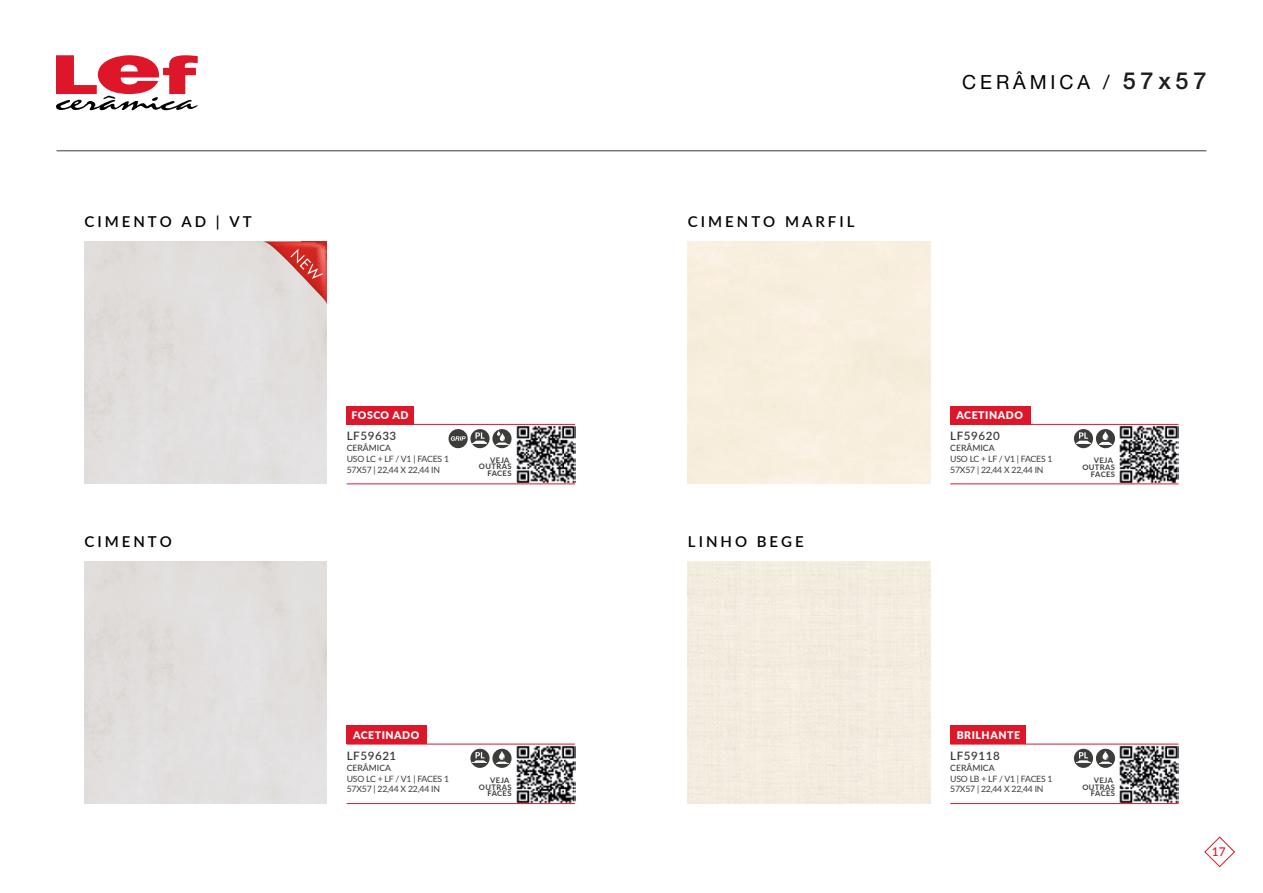
<style>
.page{position:relative;width:1263px;height:893px;background:#fff}
.page>*{position:absolute;margin:0;border:0;box-sizing:border-box;transform-origin:0 0}
.t1{font:19.5px "Helvetica Neue LT Std";letter-spacing:.2em;color:#000}
.t2{font:600 15px "Lato";letter-spacing:.2em;color:#000}
.t3{font:500 12px "Lato";color:#dd162a}
.t4{font:600 11.55px "Lato";letter-spacing:.05em;color:#3c3c3b}
.t5{font:900 10.5px "Lato";letter-spacing:.05em;color:#fff}
.t6{font:8.7px/10.8px "Lato";letter-spacing:-.025em;color:#3c3c3b}
.t7{font:500 8.7px "Lato";color:#3c3c3b}
.t8{font:700 7.65px/6.6px "Lato";letter-spacing:.05em;color:#3c3c3b;text-align:right}
.s1{font-family:"Helvetica Neue LT Pro";font-weight:500;font-size:23.55px;color:#1d1d1b}
</style>
<div class="page">
<svg style="left:492px;top:429px;width:20px;height:19px"></svg>
<svg style="left:496px;top:431px;width:12px;height:15px"></svg>
<svg style="left:470px;top:429px;width:20px;height:19px"></svg>
<svg style="left:473px;top:432px;width:14px;height:12px"></svg>
<div style="left:449px;top:429px;width:19px;height:19px;background:#3c3c3b;border-radius:10px"></div>
<svg style="left:451px;top:436px;width:15px;height:5px"></svg>
<img style="left:516px;top:426px;width:59px;height:57px">
<hr style="left:347px;top:483px;width:228px;height:1px;background:#dd162a">
<hr style="left:347px;top:424px;width:228px;height:1px;background:#dd162a">
<svg style="left:263px;top:242px;width:64px;height:63px;background:#dc9794"></svg>
<div style="left:347px;top:406px;width:67px;height:19px;background:#dd162a"></div>
<img style="left:516px;top:745px;width:59px;height:58px">
<div style="left:347px;top:725px;width:80px;height:19px;background:#dd162a"></div>
<hr style="left:347px;top:803px;width:228px;height:1px;background:#dd162a">
<hr style="left:347px;top:744px;width:228px;height:1px;background:#dd162a">
<svg style="left:492px;top:749px;width:20px;height:19px"></svg>
<svg style="left:496px;top:751px;width:12px;height:14px"></svg>
<svg style="left:470px;top:749px;width:20px;height:19px"></svg>
<svg style="left:473px;top:752px;width:14px;height:12px"></svg>
<img style="left:1119px;top:425px;width:59px;height:58px">
<div style="left:950px;top:406px;width:80px;height:18px;background:#dd162a"></div>
<hr style="left:950px;top:483px;width:228px;height:1px;background:#dd162a">
<hr style="left:950px;top:424px;width:228px;height:1px;background:#dd162a">
<svg style="left:1096px;top:429px;width:19px;height:19px"></svg>
<svg style="left:1099px;top:431px;width:13px;height:14px"></svg>
<svg style="left:1074px;top:429px;width:19px;height:19px"></svg>
<svg style="left:1076px;top:432px;width:15px;height:12px"></svg>
<img style="left:1119px;top:745px;width:59px;height:58px">
<hr style="left:950px;top:803px;width:228px;height:1px;background:#dd162a">
<hr style="left:950px;top:744px;width:228px;height:1px;background:#dd162a">
<div style="left:950px;top:725px;width:76px;height:19px;background:#dd162a"></div>
<svg style="left:1096px;top:749px;width:19px;height:19px"></svg>
<svg style="left:1099px;top:751px;width:13px;height:14px"></svg>
<svg style="left:1074px;top:749px;width:19px;height:19px"></svg>
<svg style="left:1076px;top:752px;width:15px;height:12px"></svg>
<svg style="left:56px;top:55px;width:142px;height:55px"></svg>
<hr style="left:57px;top:150px;width:1149px;height:1px;background:#3c3c3b">
<svg style="left:1204px;top:836px;width:31px;height:32px"></svg>
<h2 class="t2" style="left:84px;top:211px;width:169px">CIMENTO AD | VT</h2>
<h2 class="t2" style="left:84px;top:531px;width:89px">CIMENTO</h2>
<p class="t5" style="left:351px;top:407px;width:58px">FOSCO AD</p>
<h3 class="t4" style="left:347px;top:428px;width:51px">LF59633</h3>
<p class="t7" style="left:347px;top:442px;width:46px">CERÂMICA</p>
<p class="t6" style="left:347px;top:453px;width:104px">USO LC + LF / V1 | FACES 1<br>57X57 | 22,44 X 22,44 IN</p>
<p class="t8" style="left:479px;top:456px;width:34px">VEJA<br>OUTRAS<br>FACES</p>
<p class="t5" style="left:353px;top:727px;width:68px">ACETINADO</p>
<h3 class="t4" style="left:347px;top:747px;width:51px">LF59621</h3>
<p class="t7" style="left:347px;top:762px;width:46px">CERÂMICA</p>
<p class="t6" style="left:347px;top:773px;width:104px">USO LC + LF / V1 | FACES 1<br>57X57 | 22,44 X 22,44 IN</p>
<p class="t8" style="left:479px;top:777px;width:34px">VEJA<br>OUTRAS<br>FACES</p>
<h2 class="t2" style="left:688px;top:211px;width:168px">CIMENTO MARFIL</h2>
<h2 class="t2" style="left:688px;top:531px;width:117px">LINHO BEGE</h2>
<h1 class="t1" style="left:962px;top:70px;width:246px">CERÂMICA / <span class="s1">57x57</span></h1>
<p class="t5" style="left:956px;top:407px;width:68px">ACETINADO</p>
<h3 class="t4" style="left:950px;top:428px;width:51px">LF59620</h3>
<p class="t7" style="left:950px;top:442px;width:46px">CERÂMICA</p>
<p class="t6" style="left:950px;top:453px;width:104px">USO LC + LF / V1 | FACES 1<br>57X57 | 22,44 X 22,44 IN</p>
<p class="t8" style="left:1082px;top:457px;width:34px">VEJA<br>OUTRAS<br>FACES</p>
<p class="t5" style="left:957px;top:727px;width:65px">BRILHANTE</p>
<h3 class="t4" style="left:950px;top:747px;width:51px">LF59118</h3>
<p class="t7" style="left:950px;top:762px;width:46px">CERÂMICA</p>
<p class="t6" style="left:950px;top:773px;width:104px">USO LB + LF / V1 | FACES 1<br>57X57 | 22,44 X 22,44 IN</p>
<p class="t8" style="left:1082px;top:777px;width:34px">VEJA<br>OUTRAS<br>FACES</p>
<h3 class="t3" style="left:1212px;top:843px;width:15px">17</h3>
</div>
